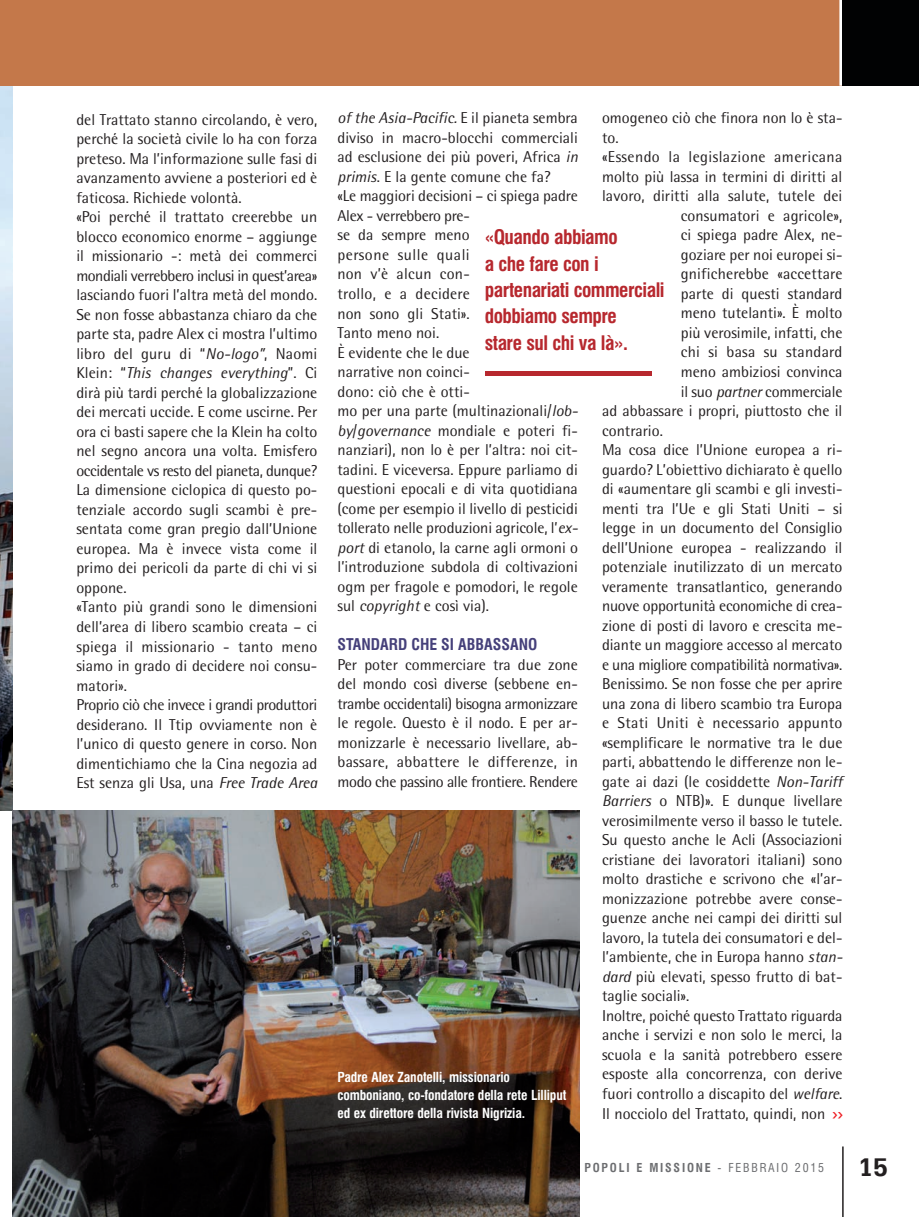
<style>
.page{position:relative;width:919px;height:1217px;background:#fff}
.page>*{position:absolute;margin:0;border:0;box-sizing:border-box;transform-origin:0 0}
.t1{font:700 27px "Serifa BT";color:#231f20}
.t2{font:700 condensed 19.5px/26.2px "Swiss 721 BT";letter-spacing:-.025em;color:#b7282e}
.t3{font:15.75px/19.5px "Rotis Semi Sans";color:#231f20}
.t4{font:15.75px "Rotis Semi Sans";letter-spacing:-.02em;color:#231f20}
.t5{font:15.75px "Rotis Semi Sans";letter-spacing:.025em;color:#231f20}
.t6{font:15.75px "Rotis Semi Sans";letter-spacing:.02em;color:#231f20}
.t7{font:700 condensed 15.75px "Swiss 721 BT";color:#45407a}
.t8{font:700 condensed 13.5px/18px "Swiss 721 BT";letter-spacing:-.01em;color:#fff}
.t9{font:700 condensed 12px "Swiss 721 BT";letter-spacing:.15em;color:#6c6d70}
.s1{font-style:italic}
.s2{font-family:"Serifa BT";font-weight:300;font-size:16.5px;color:#ee1d23}
.s3{font-weight:400}
</style>
<div class="page">
<img style="left:0;top:86px;width:13px;height:723px">
<hr style="left:842px;top:1146px;width:1px;height:70px;background:#231f20">
<div style="left:0;top:0;width:842px;height:86px;background:#c4784a"></div>
<hr style="left:839px;top:0;width:3px;height:86px;background:#fff">
<div style="left:842px;top:0;width:76px;height:86px;background:#010203"></div>
<hr style="left:484px;top:371px;width:167px;height:4px;background:#b7282e">
<img style="left:13px;top:810px;width:566px;height:405px">
<p class="t3" style="left:76px;top:111px;width:242px">del Trattato stanno circolando, è vero, perché la società civile lo ha con forza preteso. Ma l’informazione sulle fasi di avanzamento avviene a posteriori ed è faticosa. Richiede volontà.<br>«Poi perché il trattato creerebbe un blocco economico enorme – aggiunge il missionario -: metà dei commerci mondiali verrebbero inclusi in quest’area» lasciando fuori l’altra metà del mondo.<br>Se non fosse abbastanza chiaro da che parte sta, padre Alex ci mostra l’ultimo libro del guru di “<span class="s1">No-logo”</span>, Naomi Klein: “<span class="s1">This changes everything</span>”. Ci dirà più tardi perché la globalizzazione dei mercati uccide. E come uscirne. Per ora ci basti sapere che la Klein ha colto nel segno ancora una volta. Emisfero occidentale vs resto del pianeta, dunque?<br>La dimensione ciclopica di questo po&shy;tenziale accordo sugli scambi è pre&shy;sentata come gran pregio dall’Unione europea. Ma è invece vista come il primo dei pericoli da parte di chi vi si oppone.<br>«Tanto più grandi sono le dimensioni dell’area di libero scambio creata – ci spiega il missionario - tanto meno siamo in grado di decidere noi consu&shy;matori».<br>Proprio ciò che invece i grandi produttori desiderano. Il Ttip ovviamente non è l’unico di questo genere in corso. Non dimentichiamo che la Cina negozia ad Est senza gli Usa, una <span class="s1">Free Trade Area</span></p>
<p class="t3" style="left:337px;top:110px;width:242px"><span class="s1">of the Asia-Pacific.</span> E il pianeta sembra diviso in macro-blocchi commerciali ad esclusione dei più poveri, Africa <span class="s1">in primis</span>. E la gente comune che fa?<br>«Le maggiori decisioni – ci spiega padre<br>Alex - verrebbero pre-<br>se da sempre meno<br>persone sulle quali<br>non v’è alcun con-<br>trollo, e a decidere<br>non sono gli Stati».<br>Tanto meno noi.<br>È evidente che le due<br>narrative non coinci-<br>dono: ciò che è otti-<br>mo per una parte (multinazionali/<span class="s1">lob&shy;by</span>/<span class="s1">governance</span> mondiale e poteri fi&shy;nanziari), non lo è per l’altra: noi cit&shy;tadini. E viceversa. Eppure parliamo di questioni epocali e di vita quotidiana (come per esempio il livello di pesticidi tollerato nelle produzioni agricole, l’<span class="s1">ex&shy;port</span> di etanolo, la carne agli ormoni o l’introduzione subdola di coltivazioni ogm per fragole e pomodori, le regole sul <span class="s1">copyright</span> e così via).</p>
<p class="t7" style="left:337px;top:638px;width:201px">STANDARD CHE SI ABBASSANO</p>
<p class="t3" style="left:337px;top:656px;width:242px;text-align:justify">Per poter commerciare tra due zone del mondo così diverse (sebbene en&shy;trambe occidentali) bisogna armonizzare le regole. Questo è il nodo. E per ar&shy;monizzarle è necessario livellare, ab&shy;bassare, abbattere le differenze, in modo che passino alle frontiere. Rendere</p>
<p class="t3" style="left:602px;top:110px;width:242px">omogeneo ciò che finora non lo è sta-</p>
<p class="t3" style="left:602px;top:129px;width:18px">to.</p>
<p class="t5" style="left:602px;top:151px;width:242px">«Essendo la legislazione americana</p>
<p class="t3" style="left:602px;top:168px;width:242px">molto più lassa in termini di diritti al</p>
<p class="t3" style="left:602px;top:188px;width:242px">lavoro, diritti alla salute, tutele dei</p>
<p class="t3" style="left:680px;top:207px;width:163px">consumatori e agricole»,</p>
<p class="t3" style="left:680px;top:227px;width:163px">ci spiega padre Alex, ne-</p>
<p class="t3" style="left:680px;top:246px;width:163px">goziare per noi europei si-</p>
<p class="t3" style="left:680px;top:266px;width:163px">gnificherebbe «accettare</p>
<p class="t3" style="left:680px;top:285px;width:163px">parte di questi standard</p>
<p class="t3" style="left:680px;top:305px;width:163px">meno tutelanti». È molto</p>
<p class="t3" style="left:680px;top:324px;width:163px">più verosimile, infatti, che</p>
<p class="t3" style="left:680px;top:344px;width:163px">chi si basa su standard</p>
<p class="t3" style="left:680px;top:363px;width:163px">meno ambiziosi convinca</p>
<p class="t3" style="left:680px;top:383px;width:163px">il suo <span class="s1">partner</span> commerciale</p>
<p class="t3" style="left:602px;top:402px;width:242px">ad abbassare i propri, piuttosto che il</p>
<p class="t3" style="left:602px;top:422px;width:62px">contrario.</p>
<p class="t3" style="left:602px;top:441px;width:242px">Ma cosa dice l’Unione europea a ri-</p>
<p class="t3" style="left:602px;top:461px;width:242px">guardo? L’obiettivo dichiarato è quello</p>
<p class="t3" style="left:602px;top:480px;width:242px">di «aumentare gli scambi e gli investi-</p>
<p class="t3" style="left:602px;top:500px;width:242px">menti tra l’Ue e gli Stati Uniti – si</p>
<p class="t3" style="left:602px;top:519px;width:242px">legge in un documento del Consiglio</p>
<p class="t3" style="left:602px;top:539px;width:242px">dell’Unione europea - realizzando il</p>
<p class="t3" style="left:602px;top:558px;width:242px">potenziale inutilizzato di un mercato</p>
<p class="t3" style="left:602px;top:578px;width:242px">veramente transatlantico, generando</p>
<p class="t3" style="left:602px;top:597px;width:242px">nuove opportunità economiche di crea-</p>
<p class="t3" style="left:602px;top:617px;width:242px">zione di posti di lavoro e crescita me-</p>
<p class="t3" style="left:602px;top:636px;width:242px">diante un maggiore accesso al mercato</p>
<p class="t4" style="left:602px;top:658px;width:242px">e una migliore compatibilità normativa».</p>
<p class="t3" style="left:602px;top:675px;width:242px">Benissimo. Se non fosse che per aprire</p>
<p class="t3" style="left:602px;top:695px;width:242px">una zona di libero scambio tra Europa</p>
<p class="t6" style="left:602px;top:717px;width:242px">e Stati Uniti è necessario appunto</p>
<p class="t3" style="left:602px;top:734px;width:242px">«semplificare le normative tra le due</p>
<p class="t3" style="left:602px;top:753px;width:242px">parti, abbattendo le differenze non le-</p>
<p class="t3" style="left:602px;top:773px;width:242px">gate ai dazi (le cosiddette <span class="s1">Non-Tariff</span></p>
<p class="t3" style="left:602px;top:792px;width:242px"><span class="s1">Barriers</span> o NTB)». E dunque livellare</p>
<p class="t3" style="left:602px;top:812px;width:242px">verosimilmente verso il basso le tutele.</p>
<p class="t3" style="left:602px;top:831px;width:242px">Su questo anche le Acli (Associazioni</p>
<p class="t3" style="left:602px;top:851px;width:242px">cristiane dei lavoratori italiani) sono</p>
<p class="t3" style="left:602px;top:870px;width:242px">molto drastiche e scrivono che «l’ar-</p>
<p class="t3" style="left:602px;top:890px;width:242px">monizzazione potrebbe avere conse-</p>
<p class="t3" style="left:602px;top:909px;width:242px">guenze anche nei campi dei diritti sul</p>
<p class="t3" style="left:602px;top:929px;width:242px">lavoro, la tutela dei consumatori e del-</p>
<p class="t3" style="left:602px;top:948px;width:242px">l’ambiente, che in Europa hanno <span class="s1">stan-</span></p>
<p class="t3" style="left:602px;top:968px;width:242px"><span class="s1">dard</span> più elevati, spesso frutto di bat-</p>
<p class="t3" style="left:602px;top:987px;width:89px">taglie sociali».</p>
<p class="t3" style="left:602px;top:1007px;width:242px">Inoltre, poiché questo Trattato riguarda</p>
<p class="t3" style="left:602px;top:1026px;width:242px">anche i servizi e non solo le merci, la</p>
<p class="t3" style="left:602px;top:1046px;width:242px">scuola e la sanità potrebbero essere</p>
<p class="t3" style="left:602px;top:1065px;width:242px">esposte alla concorrenza, con derive</p>
<p class="t3" style="left:602px;top:1085px;width:242px">fuori controllo a discapito del <span class="s1">welfare</span>.</p>
<p class="t3" style="left:602px;top:1104px;width:244px">Il nocciolo del Trattato, quindi, non <span class="s2">»</span></p>
<p class="t2" style="left:484px;top:226px;width:181px">«Quando abbiamo<br>a che fare con i partenariati commerciali dobbiamo sempre<br>stare sul chi va là».</p>
<p class="t8" style="left:337px;top:1068px;width:230px">Padre Alex Zanotelli, missionario comboniano, co-fondatore della rete Lilliput ed ex direttore della rivista Nigrizia.</p>
<p class="t9" style="left:584px;top:1162px;width:241px">POPOLI E MISSIONE <span class="s3">- FEBBRAIO 2015</span></p>
<h1 class="t1" style="left:858px;top:1157px;width:31px">15</h1>
</div>
